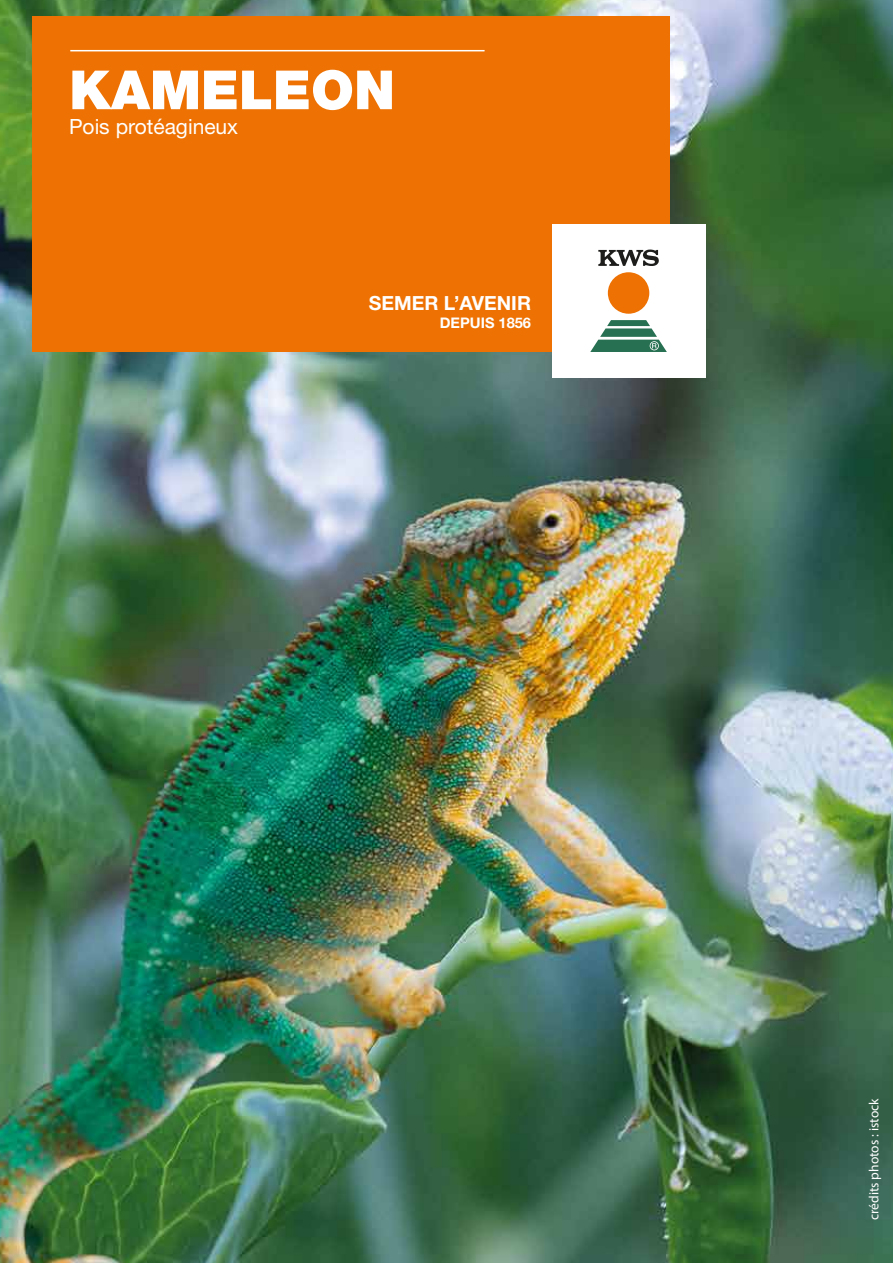
<style>
.page{position:relative;width:893px;height:1263px;background:#fff}
.page>*{position:absolute;margin:0;border:0;box-sizing:border-box;transform-origin:0 0}
.t1{font:900 54px "Helvetica Neue LT Std";color:#fff}
.t2{font:21px "Helvetica Neue LT Std";color:#fff}
.t3{font:700 19.5px "Helvetica Neue LT Std";color:#fff}
.t4{font:700 14.7px "Helvetica Neue LT Std";color:#fff}
.t5{font:13.5px "Myriad Pro";color:#fff}
</style>
<div class="page">
<img style="left:0;top:0;width:893px;height:1263px">
<div style="left:32px;top:16px;width:637px;height:336px;background:#ee7203"></div>
<div style="left:552px;top:224px;width:153px;height:154px;background:#fff"></div>
<svg style="left:590px;top:320px;width:77px;height:32px"></svg>
<div style="left:608px;top:272px;width:41px;height:42px;background:#ee7203;border-radius:50%"></div>
<svg style="left:598px;top:250px;width:61px;height:16px"></svg>
<hr style="left:70px;top:50px;width:414px;height:1px;background:#fff">
<h1 class="t1" style="left:69px;top:58px;width:327px">KAMELEON</h1>
<h2 class="t2" style="left:69px;top:114px;width:171px">Pois protéagineux</h2>
<h3 class="t3" style="left:369px;top:291px;width:164px">SEMER L’AVENIR</h3>
<p class="t4" style="left:440px;top:313px;width:93px">DEPUIS 1856</p>
<p class="t5" style="left:866px;top:1220px;width:123px;rotate:-90deg">crédits photos : istock</p>
</div>
